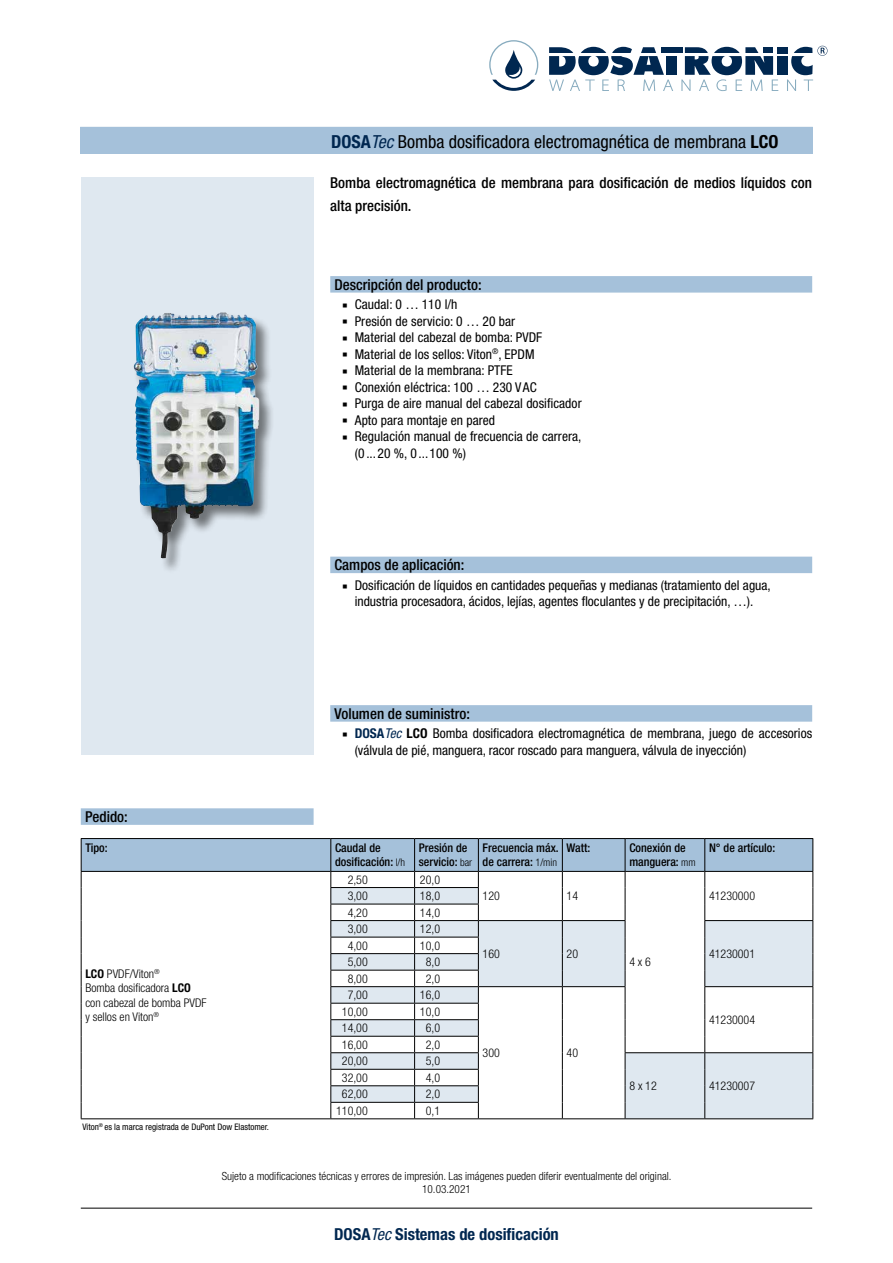
<style>
.page{position:relative;width:893px;height:1263px;background:#fff}
.page>*{position:absolute;margin:0;border:0;box-sizing:border-box;transform-origin:0 0}
.t1{font:condensed 18px "Helvetica Neue LT Pro";color:#000}
.t2{font:700 condensed 16.5px "Helvetica Neue LT Pro";color:#002750}
.t3{font:500 condensed 15px/23.7px "Helvetica Neue LT Pro";color:#000}
.t4{font:condensed 13.5px/16.5px "Helvetica Neue LT Pro";color:#000}
.t5{font:300 condensed 12px/14.4px "Helvetica Neue LT Pro";color:#000}
.t6{font:500 condensed 12px/14.4px "Helvetica Neue LT Pro";color:#000}
.t7{font:300 condensed 11.25px/13.5px "Helvetica Neue LT Pro";color:#000;text-align:center}
.t8{font:condensed 9px "Helvetica Neue LT Pro";color:#000}
.s1{font-weight:700;color:#002750}
.s2{font-style:italic;color:#002750}
.s3{font-weight:700}
.s4{font-weight:300;font-size:10.5px}
.s5{font-weight:400;font-style:italic}
</style>
<div class="page">
<div style="left:81px;top:177px;width:232px;height:578px;background:#dfe8f0"></div>
<div style="left:134px;top:312px;width:141px;height:261px;background:#000;opacity:.5"></div>
<img style="left:133px;top:313px;width:88px;height:151px">
<hr style="left:81px;top:1208px;width:731px;height:1px;background:#000">
<svg style="left:489px;top:40px;width:339px;height:51px"></svg>
<div style="left:80px;top:127px;width:733px;height:27px;background:#a5c1da"></div>
<div style="left:330px;top:276px;width:482px;height:17px;background:#a5c1da"></div>
<div style="left:330px;top:557px;width:482px;height:16px;background:#a5c1da"></div>
<div style="left:330px;top:705px;width:482px;height:17px;background:#a5c1da"></div>
<div style="left:81px;top:808px;width:233px;height:17px;background:#a5c1da"></div>
<hr style="left:331px;top:1118px;width:84px;height:1px;background:#000">
<hr style="left:415px;top:1118px;width:63px;height:1px;background:#000">
<hr style="left:81px;top:1118px;width:250px;height:1px;background:#000">
<hr style="left:478px;top:1118px;width:84px;height:1px;background:#000">
<hr style="left:562px;top:1118px;width:63px;height:1px;background:#000">
<hr style="left:625px;top:1118px;width:80px;height:1px;background:#000">
<svg style="left:81px;top:838px;width:732px;height:280px"></svg>
<hr style="left:705px;top:1118px;width:108px;height:1px;background:#000">
<h1 class="t1" style="left:331px;top:131px;width:449px"><span class="s1">DOSA</span><span class="s2">Tec</span> Bomba dosificadora electromagnética de membrana <span class="s3">LCO</span></h1>
<p class="t3" style="left:330px;top:170px;width:483px">Bomba electromagnética de membrana para dosificación de medios líquidos con alta precisión.</p>
<p class="t3" style="left:334px;top:272px;width:149px">Descripción del producto:</p>
<p class="t4" style="left:355px;top:296px;width:228px">Caudal: 0 … 110 l/h<br>Presión de servicio: 0 … 20 bar<br>Material del cabezal de bomba: PVDF<br>Material de los sellos: Viton<sup>®</sup>, EPDM<br>Material de la membrana: PTFE<br>Conexión eléctrica: 100 … 230 VAC<br>Purga de aire manual del cabezal dosificador<br>Apto para montaje en pared<br>Regulación manual de frecuencia de carrera, (0 ...20 %, 0 ...100 %)</p>
<p class="t3" style="left:334px;top:553px;width:131px">Campos de aplicación:</p>
<p class="t4" style="left:355px;top:576px;width:418px">Dosificación de líquidos en cantidades pequeñas y medianas (tratamiento del agua, industria procesadora, ácidos, lejías, agentes floculantes y de precipitación, …).</p>
<p class="t3" style="left:334px;top:701px;width:137px">Volumen de suministro:</p>
<p class="t4" style="left:355px;top:725px;width:459px"><span class="s1">DOSA</span><span class="s2">Tec</span> <span class="s3">LCO</span> Bomba dosificadora electromagnética de membrana, juego de accesorios (válvula de pié, manguera, racor roscado para manguera, válvula de inyección)</p>
<p class="t3" style="left:85px;top:804px;width:44px">Pedido:</p>
<p class="t6" style="left:85px;top:840px;width:24px">Tipo:</p>
<p class="t6" style="left:335px;top:840px;width:72px">Caudal de dosificación: <span class="s4">l/h</span></p>
<p class="t6" style="left:419px;top:840px;width:55px">Presión de servicio: <span class="s4">bar</span></p>
<p class="t6" style="left:483px;top:840px;width:76px">Frecuencia máx. de carrera: <span class="s4">1/min</span></p>
<p class="t6" style="left:567px;top:840px;width:25px">Watt:</p>
<p class="t6" style="left:629px;top:840px;width:68px">Conexión de manguera: <span class="s4">mm</span></p>
<p class="t6" style="left:709px;top:840px;width:68px">N° de artículo:</p>
<p class="t5" style="left:85px;top:966px;width:123px"><span class="s3">LCO</span> PVDF/Viton<sup>®<br></sup>Bomba dosificadora <span class="s3">LCO </span>con cabezal de bomba PVDF y sellos en Viton<sup>®</sup></p>
<p class="t8" style="left:82px;top:1122px;width:188px">Viton<sup>®</sup> es la marca registrada de DuPont Dow Elastomer.</p>
<p class="t5" style="left:348px;top:872px;width:22px">2,50</p>
<p class="t5" style="left:420px;top:872px;width:22px">20,0</p>
<p class="t5" style="left:348px;top:888px;width:22px">3,00</p>
<p class="t5" style="left:420px;top:888px;width:22px">18,0</p>
<p class="t5" style="left:709px;top:889px;width:48px">41230000</p>
<p class="t5" style="left:348px;top:905px;width:22px">4,20</p>
<p class="t5" style="left:420px;top:905px;width:22px">14,0</p>
<p class="t5" style="left:348px;top:921px;width:22px">3,00</p>
<p class="t5" style="left:420px;top:921px;width:22px">12,0</p>
<p class="t5" style="left:483px;top:946px;width:19px">160</p>
<p class="t5" style="left:567px;top:946px;width:13px">20</p>
<p class="t5" style="left:709px;top:946px;width:48px">41230001</p>
<p class="t5" style="left:483px;top:889px;width:19px">120</p>
<p class="t5" style="left:567px;top:889px;width:13px">14</p>
<p class="t5" style="left:348px;top:938px;width:22px">4,00</p>
<p class="t5" style="left:420px;top:938px;width:22px">10,0</p>
<p class="t5" style="left:348px;top:955px;width:22px">5,00</p>
<p class="t5" style="left:426px;top:955px;width:16px">8,0</p>
<p class="t5" style="left:348px;top:971px;width:22px">8,00</p>
<p class="t5" style="left:426px;top:971px;width:16px">2,0</p>
<p class="t5" style="left:348px;top:988px;width:22px">7,00</p>
<p class="t5" style="left:420px;top:988px;width:22px">16,0</p>
<p class="t5" style="left:629px;top:955px;width:23px">4 x 6</p>
<p class="t5" style="left:342px;top:1004px;width:27px">10,00</p>
<p class="t5" style="left:420px;top:1004px;width:22px">10,0</p>
<p class="t5" style="left:342px;top:1021px;width:27px">14,00</p>
<p class="t5" style="left:426px;top:1021px;width:16px">6,0</p>
<p class="t5" style="left:342px;top:1037px;width:27px">16,00</p>
<p class="t5" style="left:426px;top:1037px;width:16px">2,0</p>
<p class="t5" style="left:342px;top:1054px;width:27px">20,00</p>
<p class="t5" style="left:426px;top:1054px;width:16px">5,0</p>
<p class="t5" style="left:342px;top:1070px;width:27px">32,00</p>
<p class="t5" style="left:426px;top:1070px;width:16px">4,0</p>
<p class="t5" style="left:342px;top:1087px;width:27px">62,00</p>
<p class="t5" style="left:426px;top:1087px;width:16px">2,0</p>
<p class="t5" style="left:336px;top:1103px;width:33px">110,00</p>
<p class="t5" style="left:426px;top:1103px;width:16px">0,1</p>
<p class="t5" style="left:483px;top:1045px;width:19px">300</p>
<p class="t5" style="left:567px;top:1045px;width:13px">40</p>
<p class="t5" style="left:709px;top:1012px;width:48px">41230004</p>
<p class="t5" style="left:629px;top:1078px;width:29px">8 x 12</p>
<p class="t5" style="left:709px;top:1078px;width:48px">41230007</p>
<p class="t7" style="left:222px;top:1169px;width:451px">Sujeto a modificaciones técnicas y errores de impresión. Las imágenes pueden diferir eventualmente del original.<br>10.03.2021</p>
<p class="t2" style="left:334px;top:1224px;width:226px">DOSA<span class="s5">Tec</span> Sistemas de dosificación</p>
</div>
